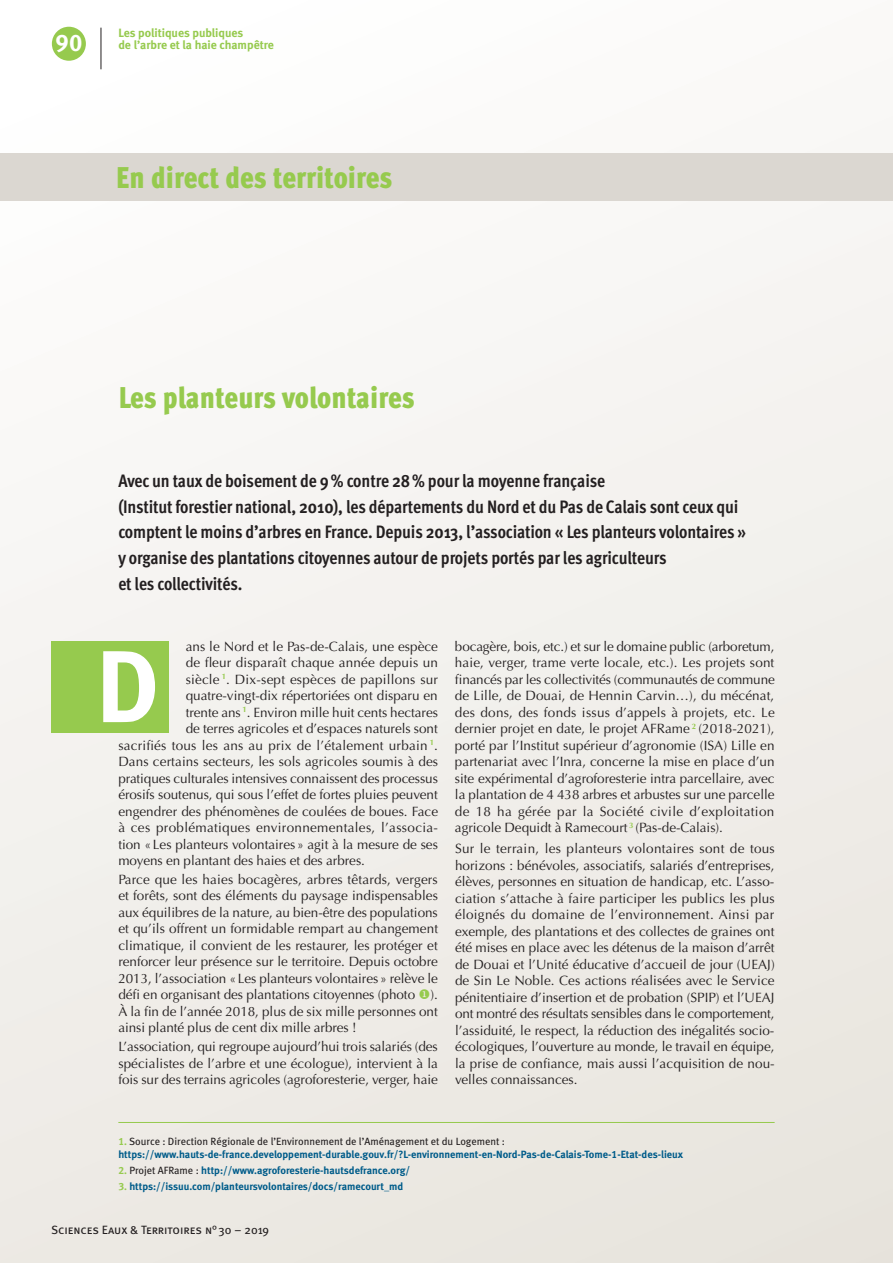
<style>
.page{position:relative;width:893px;height:1263px;background:#fff}
.page>*{position:absolute;margin:0;border:0;box-sizing:border-box;transform-origin:0 0}
.t1{font:102px "Meta Bold LF Caps";color:#fff}
.t2{font:900 30px "Meta Cond OT";color:#96ca4e}
.t3{font:24px "Meta Bold Caps Expert";color:#fff}
.t4{font:22.5px "Meta Bold Caps Expert";color:#fff}
.t5{font:700 18px/25.5px "Meta Cond OT";letter-spacing:-.005em;color:#231f20}
.t6{font:13.5px/16.5px "Optima";letter-spacing:-.005em;color:#231f20;text-align:justify}
.t7{font:13.5px "Optima";letter-spacing:.02em;color:#231f20}
.t8{font:13.5px "Optima";letter-spacing:.025em;color:#231f20}
.t9{font:13.5px "Optima";letter-spacing:.015em;color:#231f20}
.t10{font:700 12px "Meta";color:#96ca4e}
.t11{font:12px "Meta Book Caps";color:#231f20}
.t12{font:10.5px "Meta Bold LF";color:#005c8a}
.t13{font:10.5px "Meta Book LF";color:#231f20}
.s1{color:#96ca4e}
.s2{font-family:"Meta Bold LF";color:#96ca4e}
.s3{font-family:"Meta Book LF";color:#231f20}
.s4{color:#bcbdc0}
</style>
<div class="page">
<div style="left:0;top:0;width:893px;height:1263px;background:linear-gradient(to bottom,#fdfdfc,#e9e6e0)"></div>
<div style="left:51px;top:641px;width:118px;height:91px;background:#96ca4e"></div>
<div style="left:52px;top:27px;width:34px;height:34px;background:#96ca4e;border-radius:50%"></div>
<hr style="left:101px;top:28px;width:1px;height:41px;background:#231f20">
<hr style="left:118px;top:1122px;width:657px;height:1px;background:#96ca4e">
<div style="left:0;top:153px;width:893px;height:48px;background:#dbd7d1"></div>
<p class="t10" style="left:118px;top:25px;width:127px">Les politiques publiques</p>
<h3 class="t3" style="left:56px;top:28px;width:28px">90</h3>
<p class="t10" style="left:118px;top:37px;width:157px">de l’arbre et la haie champêtre</p>
<h3 class="t4" style="left:56px;top:30px;width:26px">90</h3>
<h2 class="t2" style="left:116px;top:159px;width:278px">En direct des territoires</h2>
<h2 class="t2" style="left:119px;top:378px;width:297px">Les planteurs volontaires</h2>
<p class="t5" style="left:118px;top:469px;width:629px">Avec un taux de boisement de 9% contre 28% pour la moyenne française<br>(Institut forestier national, 2010), les départements du Nord et du Pas de Calais sont ceux qui comptent le moins d’arbres en France. Depuis 2013, l’association « Les planteurs volontaires » y organise des plantations citoyennes autour de projets portés par les agriculteurs<br>et les collectivités.</p>
<p class="t6" style="left:186px;top:638px;width:254px">ans le Nord et le Pas-de-Calais, une espèce</p>
<p class="t6" style="left:186px;top:655px;width:254px">de fleur disparaît chaque année depuis un</p>
<p class="t9" style="left:186px;top:671px;width:254px">siècle <sup>1</sup>. Dix-sept espèces de papillons sur</p>
<p class="t6" style="left:186px;top:688px;width:254px">quatre-vingt-dix répertoriées ont disparu en</p>
<p class="t6" style="left:186px;top:704px;width:254px">trente ans <sup>1</sup>. Environ mille huit cents hectares</p>
<p class="t6" style="left:186px;top:721px;width:254px">de terres agricoles et d’espaces naturels sont</p>
<p class="t7" style="left:118px;top:737px;width:321px">sacrifiés tous les ans au prix de l’étalement urbain <sup>1</sup>.</p>
<p class="t6" style="left:118px;top:754px;width:321px">Dans certains secteurs, les sols agricoles soumis à des</p>
<p class="t6" style="left:118px;top:770px;width:321px">pratiques culturales intensives connaissent des processus</p>
<p class="t6" style="left:118px;top:787px;width:321px">érosifs soutenus, qui sous l’effet de fortes pluies peuvent</p>
<p class="t6" style="left:118px;top:803px;width:321px">engendrer des phénomènes de coulées de boues. Face</p>
<p class="t8" style="left:118px;top:820px;width:321px">à ces problématiques environnementales, l’associa-</p>
<p class="t6" style="left:118px;top:836px;width:321px">tion «Les planteurs volontaires» agit à la mesure de ses</p>
<p class="t6" style="left:118px;top:853px;width:248px">moyens en plantant des haies et des arbres.</p>
<p class="t6" style="left:118px;top:871px;width:321px">Parce que les haies bocagères, arbres têtards, vergers et forêts, sont des éléments du paysage indispensables aux équilibres de la nature, au bien-être des populations et qu’ils offrent un formidable rempart au changement climatique, il convient de les restaurer, les protéger et renforcer leur présence sur le territoire. Depuis octobre 2013, l’association «Les planteurs volontaires» relève le défi en organisant des plantations citoyennes (photo <span class="s1">◆</span>).<br>À la fin de l’année 2018, plus de six mille personnes ont ainsi planté plus de cent dix mille arbres !</p>
<p class="t6" style="left:118px;top:1038px;width:321px">L’association, qui regroupe aujourd’hui trois salariés (des spécialistes de l’arbre et une écologue), intervient à la fois sur des terrains agricoles (agroforesterie, verger, haie</p>
<h1 class="t1" style="left:95px;top:626px;width:67px">D</h1>
<p class="t6" style="left:455px;top:638px;width:321px">bocagère, bois, etc.) et sur le domaine public (arboretum, haie, verger, trame verte locale, etc.). Les projets sont financés par les collectivités (communautés de commune de Lille, de Douai, de Hennin Carvin…), du mécénat, des dons, des fonds issus d’appels à projets, etc. Le dernier projet en date, le projet AFRame <sup>2</sup> (2018-2021), porté par l’Institut supérieur d’agronomie (ISA) Lille en partenariat avec l’Inra, concerne la mise en place d’un site expérimental d’agroforesterie intra parcellaire, avec la plantation de 4 438 arbres et arbustes sur une parcelle de 18 ha gérée par la Société civile d’exploitation agricole Dequidt à Ramecourt <sup>3</sup> (Pas-de-Calais).</p>
<p class="t6" style="left:455px;top:840px;width:321px">Sur le terrain, les planteurs volontaires sont de tous horizons : bénévoles, associatifs, salariés d’entreprises, élèves, personnes en situation de handicap, etc. L’asso&shy;ciation s’attache à faire participer les publics les plus éloignés du domaine de l’environnement. Ainsi par exemple, des plantations et des collectes de graines ont été mises en place avec les détenus de la maison d’arrêt de Douai et l’Unité éducative d’accueil de jour (UEAJ) de Sin Le Noble. Ces actions réalisées avec le Service pénitentiaire d’insertion et de probation (SPIP) et l’UEAJ ont montré des résultats sensibles dans le comportement, l’assiduité, le respect, la réduction des inégalités socio&shy;écologiques, l’ouverture au monde, le travail en équipe, la prise de confiance, mais aussi l’acquisition de nou&shy;velles connaissances.</p>
<p class="t13" style="left:118px;top:1135px;width:388px"><span class="s2">1.</span> Source : Direction Régionale de l’Environnement de l’Aménagement et du Logement :</p>
<p class="t12" style="left:118px;top:1148px;width:566px">https://www.hauts-de-france.developpement-durable.gouv.fr/?L-environnement-en-Nord-Pas-de-Calais-Tome-1-Etat-des-lieux</p>
<p class="t12" style="left:118px;top:1164px;width:293px"><span class="s1">2.</span> <span class="s3">Projet AFRame :</span> http://www.agroforesterie-hautsdefrance.org/</p>
<p class="t12" style="left:118px;top:1180px;width:286px"><span class="s1">3.</span> https://issuu.com/planteursvolontaires/docs/ramecourt_md</p>
<p class="t11" style="left:0;top:1223px;width:270px"><span class="s4">:::::::::::::</span> Sciences Eaux &amp; Territoires n°30 – 2019</p>
</div>
